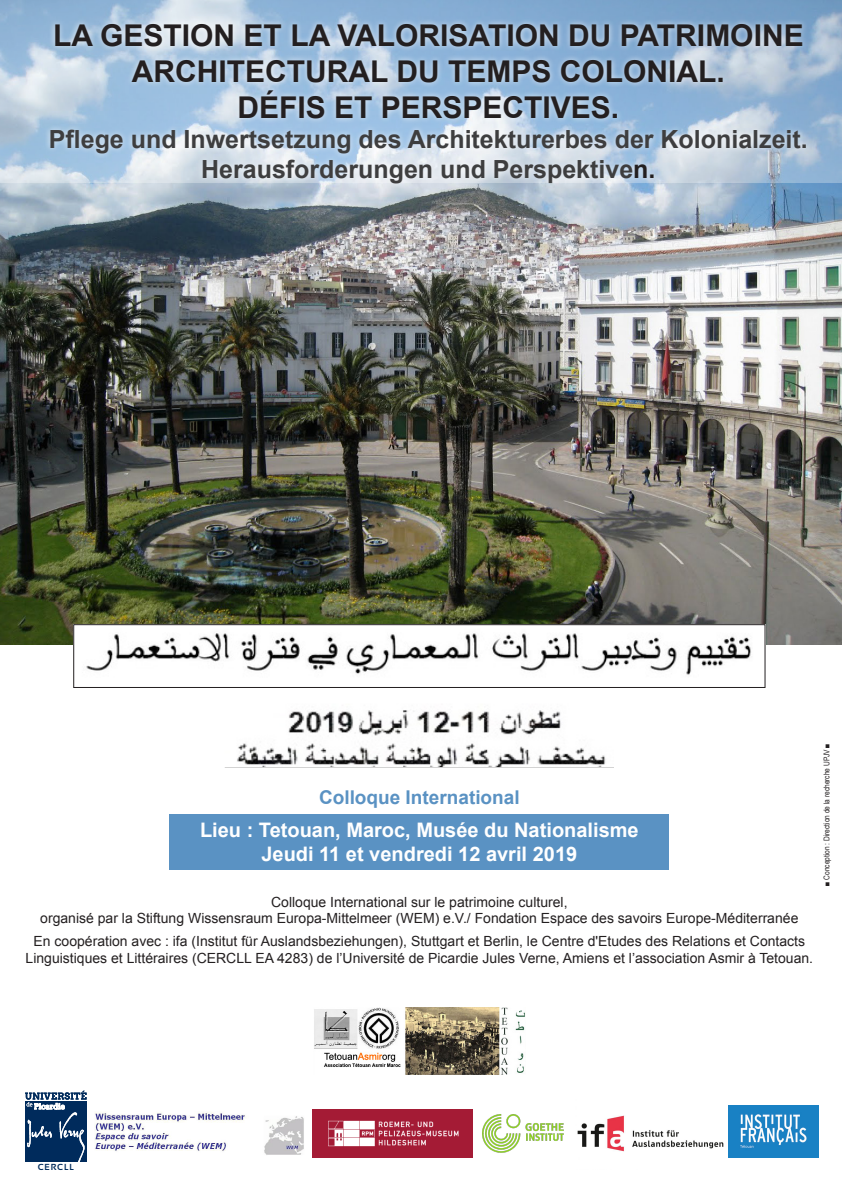
<style>
.page{position:relative;width:842px;height:1191px;background:#fff}
.page>*{position:absolute;margin:0;border:0;box-sizing:border-box;transform-origin:0 0}
.t1{font:700 30px/36px "Arial";color:#231f20;text-align:center}
.t2{font:700 25px/30px "Arial";color:#3e3e3f;text-align:center}
.t3{font:700 20px "Arial";color:#fff}
.t4{font:700 19px "Arial";color:#5a92c3}
.t5{font:14px/16.8px "Arial";color:#231f20;text-align:center}
.t6{font:700 8.8px "Sansation";letter-spacing:.1em;color:#002b5c}
.t7{font:8px "Arial Narrow";color:#231f20}
.s1{color:#231f20}
</style>
<div class="page">
<img style="left:0;top:183px;width:842px;height:461px">
<img style="left:729px;top:1105px;width:90px;height:52px">
<img style="left:312px;top:1109px;width:160px;height:48px">
<img style="left:95px;top:1111px;width:209px;height:44px">
<svg style="left:25px;top:1090px;width:62px;height:72px;background:#33557c"></svg>
<img style="left:482px;top:1114px;width:82px;height:39px">
<img style="left:577px;top:1115px;width:147px;height:37px">
<div style="left:169px;top:814px;width:500px;height:55px;background:#5a92c3"></div>
<img style="left:314px;top:1008px;width:211px;height:66px">
<img style="left:75px;top:626px;width:688px;height:49px">
<div style="left:73px;top:624px;width:692px;height:64px;border:1px solid #231f20"></div>
<img style="left:237px;top:710px;width:369px;height:57px">
<svg style="left:0;top:0;width:842px;height:183px;background:#98b8d5"></svg>
<div style="left:44px;top:18px;width:768px;height:172px;background:#fff;opacity:.75"></div>
<p class="t1" style="left:53px;top:18px;width:752px">LA GESTION ET LA VALORISATION DU PATRIMOINE<br>ARCHITECTURAL DU TEMPS COLONIAL.</p>
<p class="t1" style="left:237px;top:90px;width:383px">DÉFIS ET PERSPECTIVES.</p>
<p class="t2" style="left:49px;top:125px;width:760px">Pflege und Inwertsetzung des Architekturerbes der Kolonialzeit.<br>Herausforderungen und Perspektive<span class="s1">n.</span></p>
<p class="t4" style="left:319px;top:784px;width:202px">Colloque International</p>
<p class="t3" style="left:200px;top:816px;width:440px">Lieu : Tetouan, Maroc, Musée du Nationalisme</p>
<p class="t3" style="left:261px;top:840px;width:317px">Jeudi 11 et vendredi 12 avril 2019</p>
<p class="t5" style="left:271px;top:893px;width:298px">Colloque International sur le patrimoine culturel,</p>
<p class="t5" style="left:40px;top:910px;width:760px">organisé par la Stiftung Wissensraum Europa-Mittelmeer (WEM) e.V./ Fondation Espace des savoirs Europe-Méditerranée</p>
<p class="t5" style="left:26px;top:932px;width:789px">En coopération avec : ifa (Institut für Auslandsbeziehungen), Stuttgart et Berlin, le Centre d'Etudes des Relations et Contacts<br>Linguistiques et Littéraires (CERCLL EA 4283) de l’Université de Picardie Jules Verne, Amiens et l’association Asmir à Tetouan.</p>
<p class="t7" style="left:821px;top:886px;width:145px;rotate:-90deg">■ Conception : Direction de la recherche UPJV ■</p>
<p class="t6" style="left:38px;top:1161px;width:38px">CERCLL</p>
</div>
